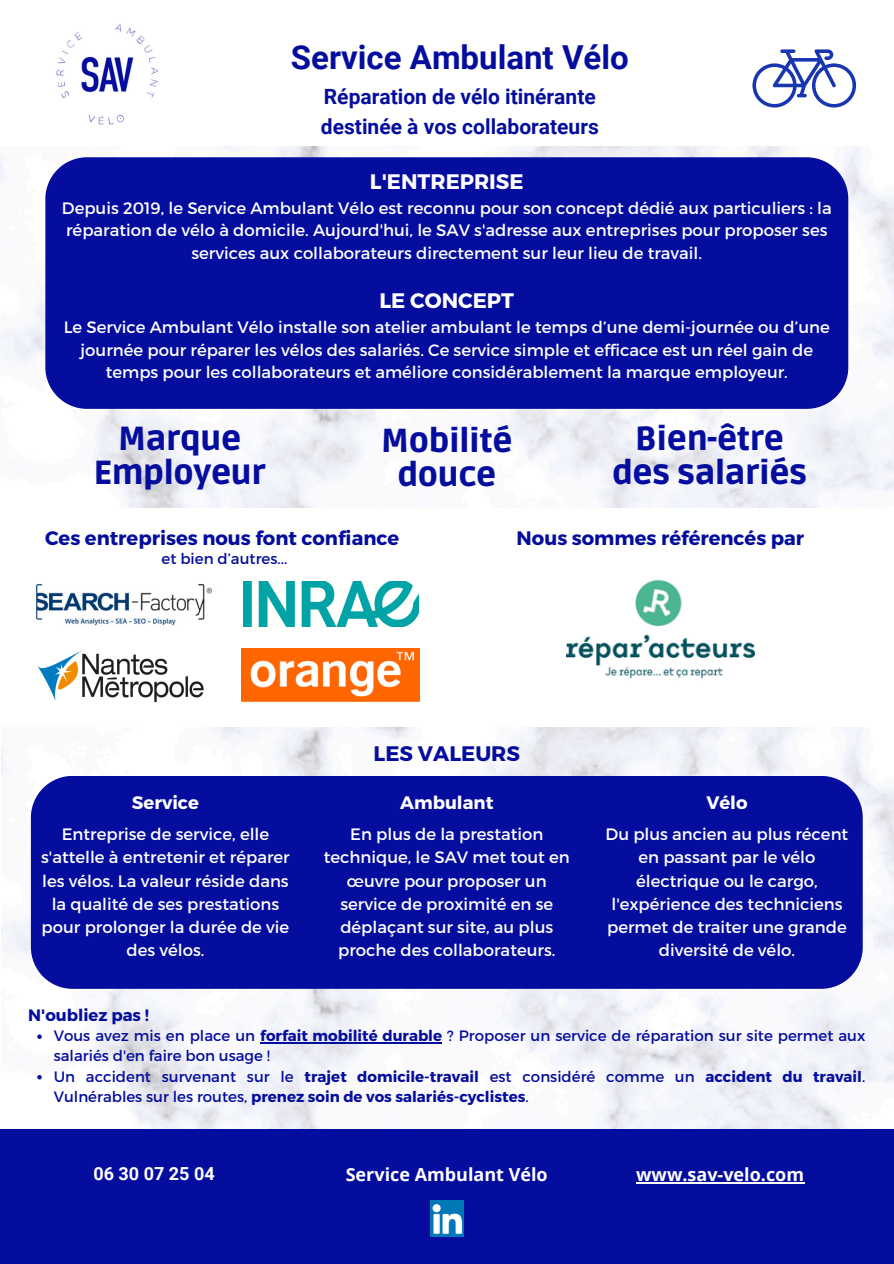
<style>
.page{position:relative;width:894px;height:1264px;background:#fff}
.page>*{position:absolute;margin:0;border:0;box-sizing:border-box;transform-origin:0 0}
.t1{font:900 33.15px/33.8px "Ruda";letter-spacing:-.01em;color:#050d9e;text-align:center}
.t2{font:700 33px "Roboto";color:#050d9e}
.t3{font:700 21px/29.2px "Roboto";color:#050d9e}
.t4{font:700 21px "Montserrat";color:#fff}
.t5{font:700 21px "Montserrat";color:#050d9e}
.t6{font:700 19.5px "Montserrat";color:#050d9e}
.t7{font:700 18px "Open Sans";color:#fff}
.t8{font:700 18px "Montserrat";color:#fff}
.t9{font:700 18px "Roboto";color:#fff}
.t10{font:16.5px/23px "Montserrat";color:#fff;text-align:center}
.t11{font:700 16.5px "Montserrat";color:#050d9e}
.t12{font:700 15px/20.2px "Montserrat";color:#050d9e}
.t13{font:15px/20.2px "Montserrat";color:#050d9e}
.s1{font-weight:700}
.s2{font-weight:400}
</style>
<div class="page">
<img style="left:1px;top:727px;width:892px;height:402px">
<div style="left:0;top:1129px;width:893px;height:134px;background:#050d9e"></div>
<img style="left:430px;top:1200px;width:33px;height:36px">
<div style="left:45px;top:157px;width:803px;height:252px;background:#050d9e"></div>
<img style="left:56px;top:24px;width:103px;height:101px">
<img style="left:243px;top:581px;width:175px;height:45px">
<img style="left:36px;top:584px;width:176px;height:42px">
<img style="left:242px;top:648px;width:177px;height:53px">
<img style="left:37px;top:650px;width:167px;height:51px">
<div style="left:31px;top:776px;width:831px;height:212px;background:#050d9e"></div>
<img style="left:566px;top:579px;width:188px;height:100px">
<svg style="left:752px;top:49px;width:103px;height:59px"></svg>
<hr style="left:636px;top:1181px;width:168px;height:2px;background:#fff">
<svg style="left:37px;top:1034px;width:5px;height:4px"></svg>
<hr style="left:260px;top:1042px;width:182px;height:1px;background:#050d9e">
<svg style="left:37px;top:1074px;width:5px;height:5px"></svg>
<p class="t2" style="left:291px;top:39px;width:339px">Service Ambulant Vélo</p>
<p class="t3" style="left:321px;top:83px;width:279px">Réparation de vélo itinérante destinée à vos collaborateurs</p>
<p class="t4" style="left:370px;top:168px;width:155px">L'ENTREPRISE</p>
<p class="t10" style="left:62px;top:196px;width:771px;line-height:22.5px">Depuis 2019, le Service Ambulant Vélo est reconnu pour son concept dédié aux particuliers : la réparation de vélo à domicile. Aujourd'hui, le SAV s'adresse aux entreprises pour proposer ses services aux collaborateurs directement sur leur lieu de travail.</p>
<h3 class="t4" style="left:379px;top:287px;width:136px">LE CONCEPT</h3>
<h3 class="t10" style="left:64px;top:315px;width:767px;line-height:22.5px">Le Service Ambulant Vélo installe son atelier ambulant le temps d’une demi-journée ou d’une journée pour réparer les vélos des salariés. Ce service simple et efficace est un réel gain de temps pour les collaborateurs et améliore considérablement la marque employeur.</h3>
<h3 class="t1" style="left:94px;top:423px;width:173px">Marque<br>Employeur</h3>
<p class="t1" style="left:612px;top:423px;width:196px">Bien-être des salariés</p>
<h1 class="t1" style="left:381px;top:425px;width:133px">Mobilité douce</h1>
<p class="t6" style="left:45px;top:525px;width:355px">Ces entreprises nous font confiance</p>
<h5 class="t6" style="left:516px;top:525px;width:289px">Nous sommes référencés par</h5>
<h4 class="t13" style="left:161px;top:548px;width:127px">et bien d’autres...</h4>
<p class="t8" style="left:132px;top:791px;width:68px">Service</p>
<p class="t10" style="left:41px;top:822px;width:250px">Entreprise de service, elle s'attelle à entretenir et réparer les vélos. La valeur réside dans la qualité de ses prestations pour prolonger la durée de vie des vélos.</p>
<p class="t5" style="left:373px;top:740px;width:148px">LES VALEURS</p>
<p class="t8" style="left:400px;top:791px;width:95px">Ambulant</p>
<p class="t10" style="left:323px;top:822px;width:248px">En plus de la prestation technique, le SAV met tout en œuvre pour proposer un service de proximité en se déplaçant sur site, au plus proche des collaborateurs.</p>
<h3 class="t8" style="left:706px;top:791px;width:43px">Vélo</h3>
<p class="t10" style="left:605px;top:822px;width:244px">Du plus ancien au plus récent en passant par le vélo électrique ou le cargo, l'expérience des techniciens permet de traiter une grande diversité de vélo.</p>
<h2 class="t11" style="left:28px;top:1004px;width:122px">N'oubliez pas !</h2>
<h4 class="t13" style="left:54px;top:1024px;width:812px">Vous avez mis en place un <span class="s1">forfait mobilité durable</span> ? Proposer un service de réparation sur site permet aux salariés d'en faire bon usage !</h4>
<h5 class="t12" style="left:54px;top:1065px;width:812px"><span class="s2">Un accident survenant sur le</span> trajet domicile-travail <span class="s2">est considéré comme un</span> accident du travail<span class="s2">.<br>Vulnérables sur les routes,</span> prenez soin de vos salariés-cyclistes<span class="s2">.</span></h5>
<h5 class="t9" style="left:93px;top:1162px;width:123px">06 30 07 25 04</h5>
<h1 class="t7" style="left:345px;top:1161px;width:203px">Service Ambulant Vélo</h1>
<h1 class="t7" style="left:636px;top:1161px;width:169px">www.sav-velo.com</h1>
</div>
